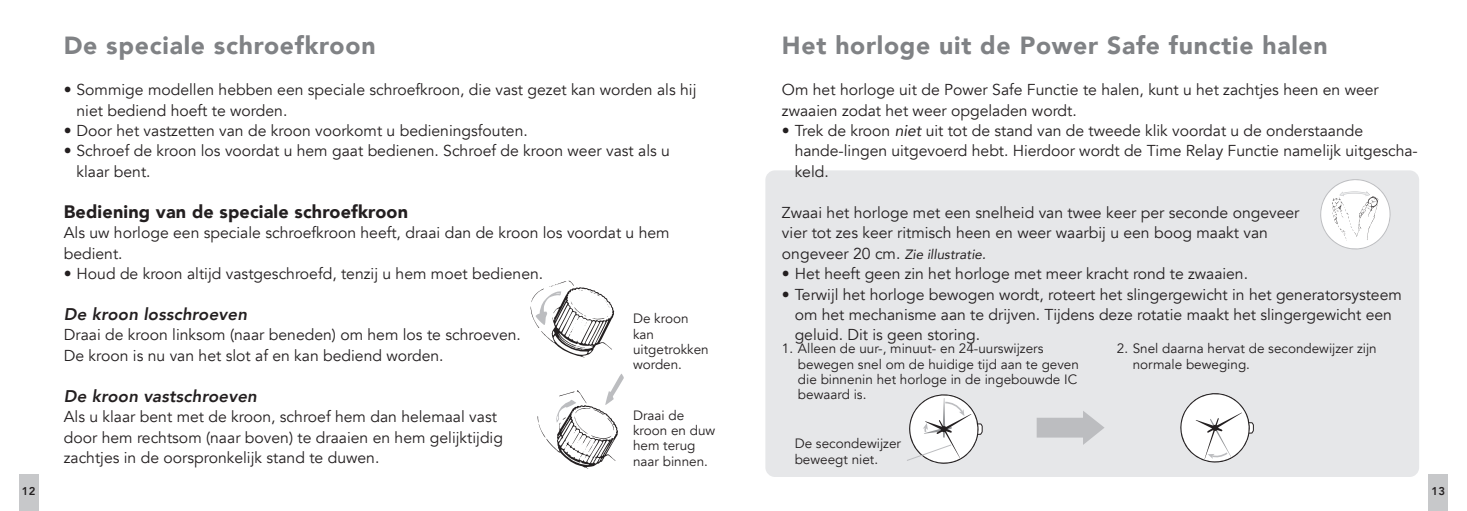
<style>
.page{position:relative;width:1467px;height:511px;background:#fff}
.page>*{position:absolute;margin:0;border:0;box-sizing:border-box;transform-origin:0 0}
.Kop_Avenir_Black{font:900 24.75px "Avenir";letter-spacing:.03em;color:#808285}
.Tussenkop_Av_Black{font:900 18px "Avenir";letter-spacing:.01em;color:#231f20}
.Subtussenkop_Av_H_it{font:italic 800 16.88px "Avenir";letter-spacing:.01em;color:#231f20}
.Bodytekst_opsomming{font:15.75px/20.5px "Avenir";color:#231f20}
.Bodytekst_Avenir_Boo{font:15.75px/20.5px "Avenir";color:#231f20}
.Bijschriften_Av_Book{font:13.5px/15.3px "Avenir";color:#231f20}
.Bodytekst_Avenir_Boo-2{font:italic 13.5px "Avenir";color:#231f20}
.t1{font:800 11.25px "Avenir";color:#231f20}
.s1{font-style:italic}
.s2{font-style:normal;font-size:15.75px}
</style>
<div class="page">
<div style="left:19px;top:473px;width:19px;height:37px;background:#c7c8ca"></div>
<div style="left:1429px;top:473px;width:19px;height:37px;background:#c7c8ca"></div>
<svg style="left:531px;top:280px;width:83px;height:77px"></svg>
<svg style="left:537px;top:374px;width:87px;height:94px"></svg>
<div style="left:765px;top:170px;width:654px;height:306px;background:#e6e7e9;border-radius:10px"></div>
<svg style="left:1320px;top:179px;width:71px;height:71px"></svg>
<svg style="left:1181px;top:393px;width:73px;height:68px"></svg>
<svg style="left:907px;top:394px;width:75px;height:69px"></svg>
<svg style="left:1037px;top:411px;width:68px;height:33px"></svg>
<p class="Kop_Avenir_Black" style="left:64px;top:24px;width:313px">De speciale schroefkroon</p>
<p class="Bodytekst_opsomming" style="left:77px;top:80px;width:621px;text-indent:-13px">• Sommige modellen hebben een speciale schroefkroon, die vast gezet kan worden als hij niet bediend hoeft te worden.</p>
<p class="Bodytekst_opsomming" style="left:64px;top:120px;width:466px">• Door het vastzetten van de kroon voorkomt u bedieningsfouten.</p>
<p class="Bodytekst_opsomming" style="left:77px;top:141px;width:595px;text-indent:-13px">• Schroef de kroon los voordat u hem gaat bedienen. Schroef de kroon weer vast als u klaar bent.</p>
<p class="Tussenkop_Av_Black" style="left:64px;top:196px;width:346px">Bediening van de speciale schroefkroon</p>
<p class="Bodytekst_Avenir_Boo" style="left:64px;top:223px;width:607px">Als uw horloge een speciale schroefkroon heeft, draai dan de kroon los voordat u hem bedient.</p>
<p class="Bodytekst_opsomming" style="left:64px;top:263px;width:481px">• Houd de kroon altijd vastgeschroefd, tenzij u hem moet bedienen.</p>
<p class="Subtussenkop_Av_H_it" style="left:64px;top:304px;width:185px">De kroon losschroeven</p>
<p class="Bodytekst_Avenir_Boo" style="left:64px;top:325px;width:459px">Draai de kroon linksom (naar beneden) om hem los te schroeven.<br>De kroon is nu van het slot af en kan bediend worden.</p>
<p class="Subtussenkop_Av_H_it" style="left:64px;top:385px;width:195px">De kroon vastschroeven</p>
<p class="Bodytekst_Avenir_Boo" style="left:64px;top:406px;width:441px">Als u klaar bent met de kroon, schroef hem dan helemaal vast door hem rechtsom (naar boven) te draaien en hem gelijktijdig zachtjes in de oorspronkelijk stand te duwen.</p>
<p class="Bijschriften_Av_Book" style="left:633px;top:311px;width:77px">De kroon kan uitgetrokken worden.</p>
<p class="Bijschriften_Av_Book" style="left:633px;top:407px;width:84px">Draai de kroon en duw hem terug naar binnen.</p>
<p class="Kop_Avenir_Black" style="left:782px;top:24px;width:547px">Het horloge uit de Power Safe functie halen</p>
<p class="Bodytekst_Avenir_Boo" style="left:782px;top:80px;width:598px">Om het horloge uit de Power Safe Functie te halen, kunt u het zachtjes heen en weer zwaaien zodat het weer opgeladen wordt.</p>
<p class="Bodytekst_opsomming" style="left:795px;top:120px;width:625px;text-indent:-13px">• Trek de kroon <span class="s1">niet</span> uit tot de stand van de tweede klik voordat u de onderstaande hande-lingen uitgevoerd hebt. Hierdoor wordt de Time Relay Functie namelijk uitgescha&shy;keld.</p>
<p class="Bodytekst_Avenir_Boo" style="left:782px;top:202px;width:519px">Zwaai het horloge met een snelheid van twee keer per seconde ongeveer vier tot zes keer ritmisch heen en weer waarbij u een boog maakt van</p>
<p class="Bodytekst_Avenir_Boo-2" style="left:782px;top:245px;width:205px"><span class="s2">ongeveer 20 cm.</span> Zie illustratie.</p>
<p class="Bodytekst_opsomming" style="left:782px;top:263px;width:468px">• Het heeft geen zin het horloge met meer kracht rond te zwaaien.</p>
<p class="Bodytekst_opsomming" style="left:795px;top:284px;width:609px;text-indent:-13px">• Terwijl het horloge bewogen wordt, roteert het slingergewicht in het generatorsysteem om het mechanisme aan te drijven. Tijdens deze rotatie maakt het slingergewicht een geluid. Dit is geen storing.</p>
<p class="Bijschriften_Av_Book" style="left:798px;top:341px;width:283px;text-indent:-16px">1. Alleen de uur-, minuut- en 24-uurswijzers bewegen snel om de huidige tijd aan te geven die binnenin het horloge in de ingebouwde IC bewaard is.</p>
<p class="Bijschriften_Av_Book" style="left:1133px;top:341px;width:245px;text-indent:-16px">2. Snel daarna hervat de secondewijzer zijn normale beweging.</p>
<p class="Bijschriften_Av_Book" style="left:795px;top:436px;width:108px">De secondewijzer</p>
<p class="Bijschriften_Av_Book" style="left:795px;top:451px;width:85px">beweegt niet.</p>
<p class="t1" style="left:22px;top:481px;width:15px">12</p>
<p class="t1" style="left:1432px;top:481px;width:15px">13</p>
</div>
